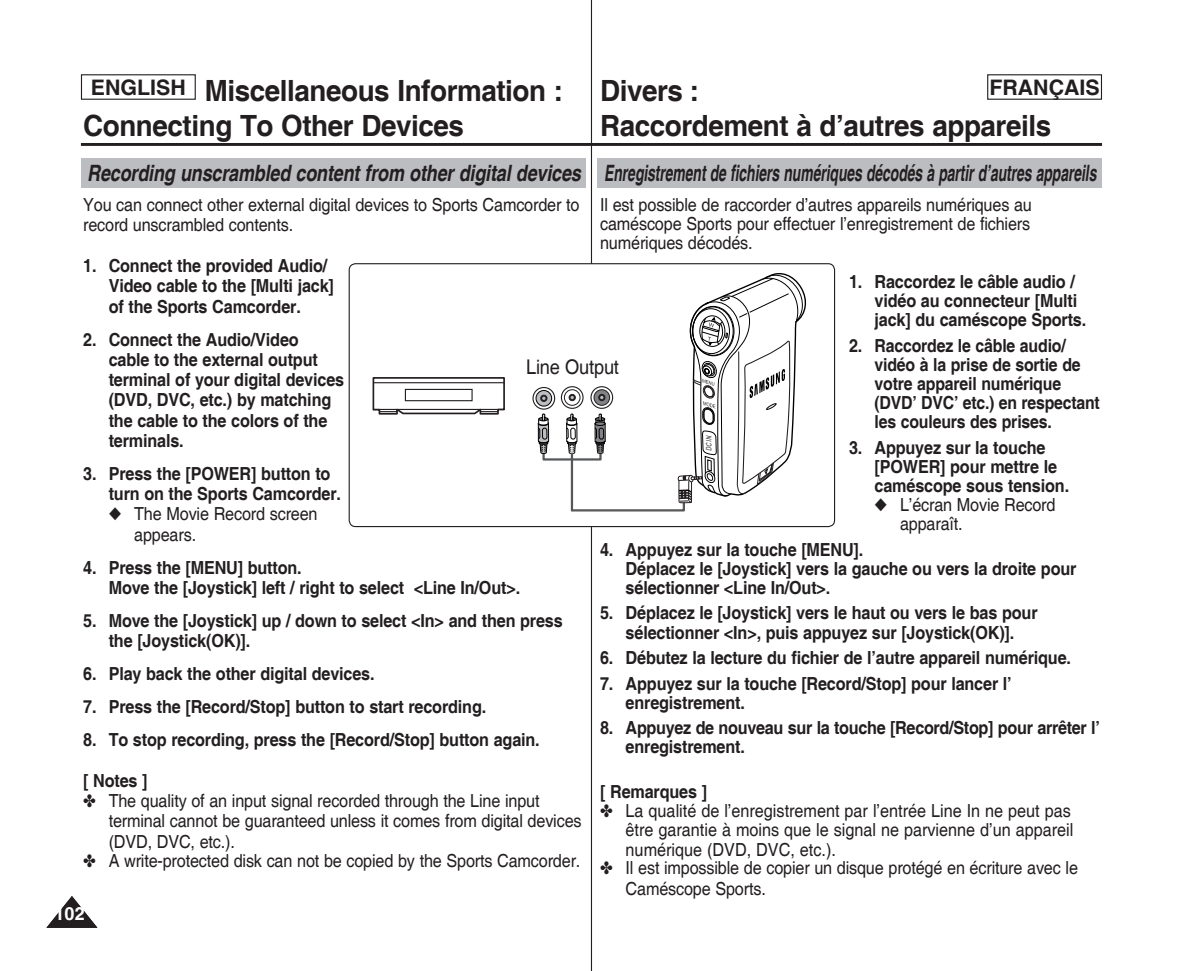
<style>
.page{position:relative;width:1182px;height:971px;background:#fff}
.page>*{position:absolute;margin:0;border:0;box-sizing:border-box;transform-origin:0 0}
.타이틀{font:700 29.25px "Helvetica";letter-spacing:-.015em;color:#231f20;scale:.95 1}
.helvetica-bold{font:italic 700 22.5px "Helvetica";letter-spacing:-.005em;color:#231f20;scale:.62 1}
.helvetica-bold-2{font:italic 700 22.5px "Helvetica";letter-spacing:-.005em;color:#231f20;scale:.8 1}
.t1{font:700 21.38px "Helvetica";color:#231f20}
.본문{font:20.25px "Helvetica";letter-spacing:-.01em;color:#231f20;scale:.9 1}
.본문-2{font:700 18px/19.1px "Helvetica";letter-spacing:-.01em;color:#231f20;scale:.9 1}
.body-tab-tab{font:18px/20.5px "Helvetica";letter-spacing:-.01em;color:#231f20;scale:.9 1}
.본문-3{font:18px/19.1px "Helvetica";letter-spacing:-.01em;color:#231f20;scale:.9 1}
.t2{font:700 18px "Helvetica";color:#fff}
.t3{font:italic 7.42px "Arial";color:#231f20;scale:.72 1}
</style>
<div class="page">
<svg style="left:47px;top:896px;width:50px;height:31px"></svg>
<div style="left:81px;top:74px;width:115px;height:26px;border:1px solid #231f20"></div>
<hr style="left:81px;top:143px;width:1020px;height:3px;background:#231f20">
<hr style="left:591px;top:0;width:1px;height:970px;background:#231f20">
<div style="left:987px;top:74px;width:114px;height:26px;border:1px solid #231f20"></div>
<div style="left:81px;top:157px;width:504px;height:30px;background:#bcbdc0"></div>
<div style="left:597px;top:157px;width:504px;height:30px;background:#bcbdc0"></div>
<div style="left:561px;top:386px;width:22px;height:23px;border:1px solid #231f20;border-radius:50%"></div>
<div style="left:564px;top:389px;width:16px;height:17px;border:1px solid #231f20;border-radius:50%"></div>
<div style="left:532px;top:387px;width:23px;height:22px;border:1px solid #231f20;border-radius:50%"></div>
<svg style="left:536px;top:390px;width:15px;height:16px"></svg>
<div style="left:535px;top:390px;width:17px;height:16px;border:1px solid #000;border-radius:50%"></div>
<div style="left:540px;top:394px;width:7px;height:8px;border:1px solid #231f20;border-radius:50%"></div>
<svg style="left:542px;top:396px;width:3px;height:4px"></svg>
<div style="left:542px;top:452px;width:59px;height:8px;border:2px solid #57585a"></div>
<svg style="left:537px;top:408px;width:12px;height:50px"></svg>
<svg style="left:372px;top:377px;width:133px;height:38px"></svg>
<svg style="left:566px;top:270px;width:241px;height:243px"></svg>
<div style="left:348px;top:263px;width:487px;height:264px;border:1px solid #231f20;border-radius:6px"></div>
<p class="타이틀" style="left:91px;top:72px;width:498px"><sup>ENGLISH</sup> Miscellaneous Information :</p>
<p class="t1" style="left:989px;top:74px;width:112px">FRANÇAIS</p>
<p class="타이틀" style="left:83px;top:108px;width:402px">Connecting To Other Devices</p>
<p class="helvetica-bold-2" style="left:87px;top:159px;width:618px">Recording unscrambled content from other digital devices</p>
<p class="본문-3" style="left:83px;top:195px;width:553px;line-height:20.2px">You can connect other external digital devices to Sports Camcorder to record unscrambled contents.</p>
<p class="본문-2" style="left:109px;top:256px;width:252px;line-height:20.2px;text-indent:-26px">1. Connect the provided Audio/<br>Video cable to the [Multi jack] of the Sports Camcorder.</p>
<p class="본문-2" style="left:109px;top:330px;width:263px;line-height:20.2px;text-indent:-26px">2. Connect the Audio/Video<br>cable to the external output terminal of your digital devices (DVD, DVC, etc.) by matching the cable to the colors of the terminals.</p>
<p class="본문-2" style="left:109px;top:464px;width:260px;line-height:20.2px;text-indent:-26px">3. Press the [POWER] button to turn on the Sports Camcorder.</p>
<p class="본문-3" style="left:134px;top:504px;width:205px;line-height:20.7px;text-indent:-26px">◆ The Movie Record screen appears.</p>
<p class="본문-2" style="left:83px;top:558px;width:244px">4. Press the [MENU] button.</p>
<p class="본문-2" style="left:109px;top:579px;width:458px">Move the [joystick] left / right to select &lt;Line In/Out&gt;.</p>
<p class="본문-2" style="left:109px;top:611px;width:506px;line-height:20.2px;text-indent:-26px">5. Move the [joystick] up / down to select &lt;In&gt; and then press the [j oystick(OK)].</p>
<p class="본문-2" style="left:83px;top:665px;width:325px">6. Play back the other digital devices.</p>
<p class="본문-2" style="left:83px;top:698px;width:449px">7. Press the [Record/Stop] button to start recording.</p>
<p class="본문-2" style="left:83px;top:731px;width:509px">8. To stop recording, press the [Record/Stop] button again.</p>
<p class="본문-2" style="left:83px;top:771px;width:73px">[ Notes ]</p>
<p class="body-tab-tab" style="left:109px;top:790px;width:527px;text-indent:-26px">✤ The quality of an input signal recorded through the Line input terminal cannot be guaranteed unless it comes from digital devices (DVD, DVC, etc.).</p>
<p class="body-tab-tab" style="left:83px;top:851px;width:554px">✤ A write-protected disk can not be copied by the Sports Camcorder.</p>
<p class="타이틀" style="left:600px;top:72px;width:106px">Divers :</p>
<p class="타이틀" style="left:600px;top:108px;width:476px">Raccordement à d’autres appareils</p>
<p class="helvetica-bold" style="left:604px;top:159px;width:795px">Enregistrement de fichiers numériques décodés à partir d’autres appareils</p>
<p class="본문-3" style="left:600px;top:196px;width:481px;text-align:justify">Il est possible de raccorder d’autres appareils numériques au caméscope Sports pour effectuer l’enregistrement de fichiers numériques décodés.</p>
<p class="본문-2" style="left:874px;top:273px;width:237px;text-indent:-26px">1. Raccordez le câble audio / vidéo au connecteur [Multi jack] du caméscope Sports.</p>
<p class="본문-2" style="left:874px;top:336px;width:252px;text-indent:-26px">2. Raccordez le câble audio/ vidéo à la prise de sortie de votre appareil numérique (DVD’ DVC’ etc.) en respectant les couleurs des prises.</p>
<p class="본문-2" style="left:874px;top:438px;width:218px;text-indent:-26px">3. Appuyez sur la touche [POWER] pour mettre le caméscope sous tension.</p>
<p class="본문-3" style="left:900px;top:495px;width:174px;text-indent:-26px">◆ L’écran Movie Record apparaît.</p>
<p class="본문-2" style="left:600px;top:540px;width:294px">4. Appuyez sur la touche [MENU].</p>
<p class="본문-2" style="left:625px;top:559px;width:502px">Déplacez le [Joystick] vers la gauche ou vers la droite pour sélectionner &lt;Line In/Out&gt;.</p>
<p class="본문-2" style="left:600px;top:604px;width:487px;text-align:center">5. Déplacez le [Joystick] vers le haut ou vers le bas pour sélectionner &lt;In&gt;, puis appuyez sur [Joystick(OK)].</p>
<p class="본문-2" style="left:600px;top:649px;width:524px">6. Débutez la lecture du fichier de l’autre appareil numérique.</p>
<p class="본문-2" style="left:625px;top:674px;width:430px;text-indent:-26px">7. Appuyez sur la touche [Record/Stop] pour lancer l’ enregistrement.</p>
<p class="본문-2" style="left:625px;top:719px;width:528px;text-indent:-26px">8. Appuyez de nouveau sur la touche [Record/Stop] pour arrêter l’ enregistrement.</p>
<p class="본문-2" style="left:600px;top:783px;width:120px">[ Remarques ]</p>
<p class="body-tab-tab" style="left:625px;top:801px;width:499px;line-height:19.3px;text-indent:-26px">✤ La qualité de l’enregistrement par l’entrée Line In ne peut pas être garantie à moins que le signal ne parvienne d’un appareil numérique (DVD, DVC, etc.).</p>
<p class="body-tab-tab" style="left:625px;top:858px;width:504px;text-indent:-26px">✤ Il est impossible de copier un disque protégé en écriture avec le<br>Caméscope Sports.</p>
<p class="본문" style="left:526px;top:355px;width:105px">Line Output</p>
<p class="t3" style="left:704px;top:450px;width:22px;rotate:-89deg">DC IN</p>
<p class="t2" style="left:55px;top:903px;width:32px">102</p>
</div>
